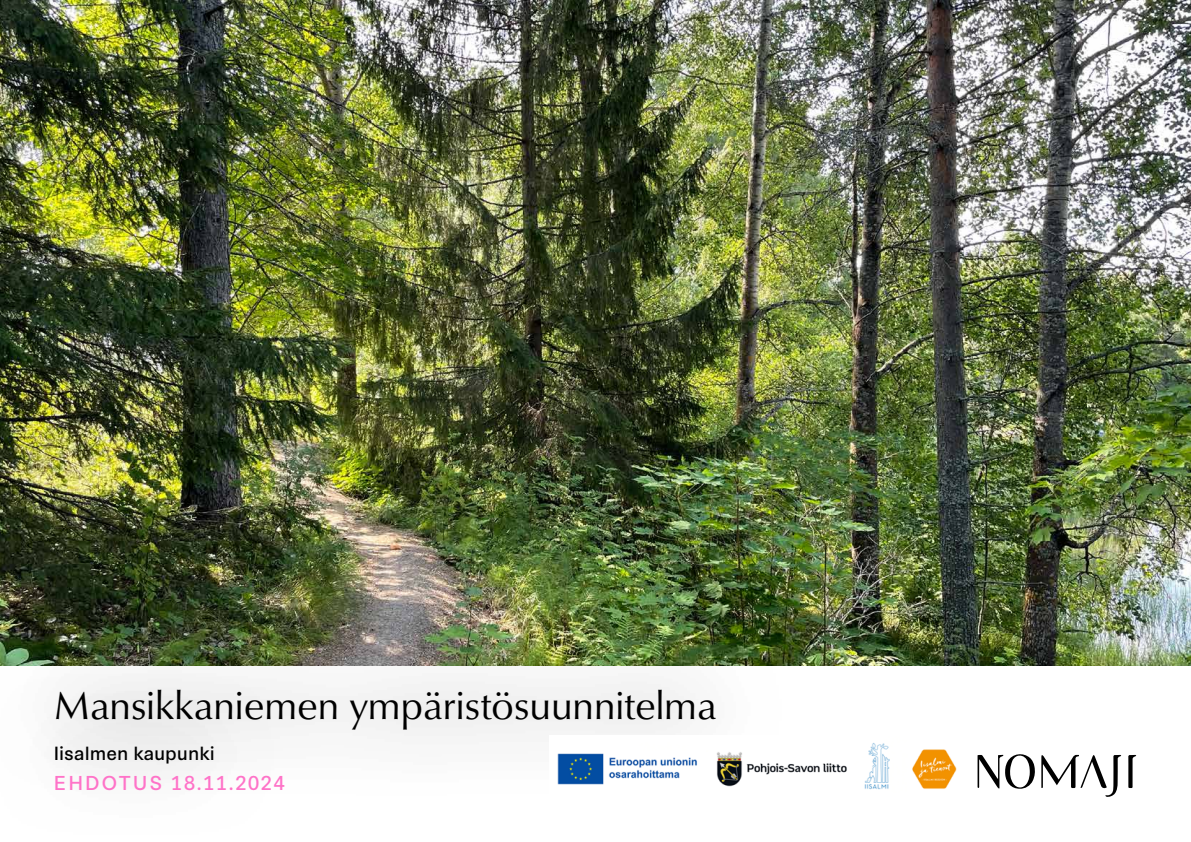
<style>
.page{position:relative;width:1191px;height:842px;background:#fff}
.page>*{position:absolute;margin:0;border:0;box-sizing:border-box;transform-origin:0 0}
.t1{font:40px "Classico URW";color:#000}
.t2{font:19px "Synthese";letter-spacing:.09em;color:#ff73c8}
.t3{font:18px "Synthese";color:#000}
</style>
<div class="page">
<img style="left:0;top:0;width:1191px;height:666px">
<div style="left:0;top:620px;width:782px;height:177px;background:#000;opacity:.8"></div>
<div style="left:0;top:673px;width:276px;height:164px;background:#f7f7f7"></div>
<svg style="left:977px;top:754px;width:58px;height:35px"></svg>
<svg style="left:1041px;top:755px;width:80px;height:42px"></svg>
<svg style="left:1128px;top:755px;width:8px;height:33px"></svg>
<img style="left:549px;top:735px;width:408px;height:62px">
<p class="t1" style="left:54px;top:675px;width:664px">Mansikkaniemen ympäristösuunnitelma</p>
<p class="t3" style="left:54px;top:738px;width:162px">Iisalmen kaupunki</p>
<p class="t2" style="left:54px;top:767px;width:232px">EHDOTUS 18.11.2024</p>
</div>
